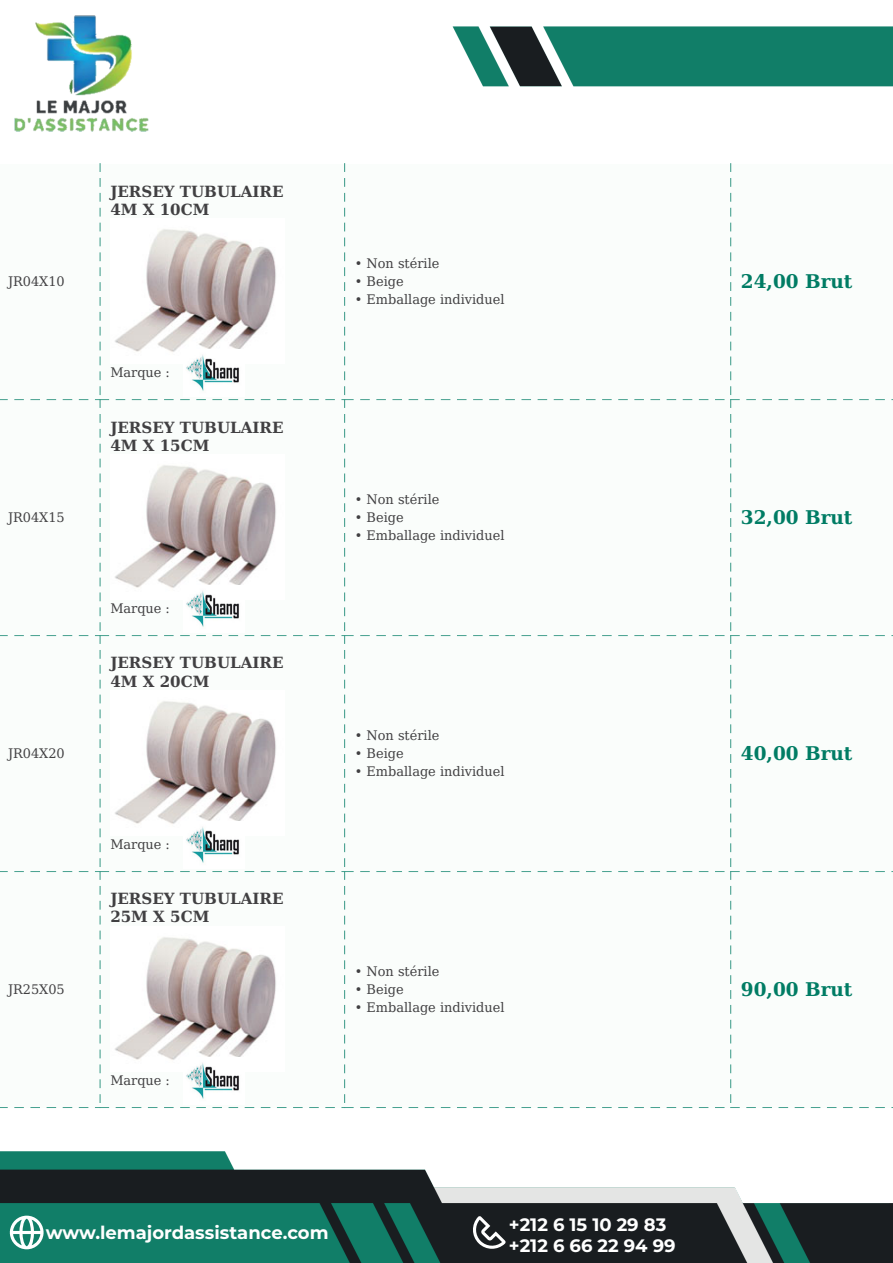
<style>
.page{position:relative;width:893px;height:1263px;background:#fff}
.page>*{position:absolute;margin:0;border:0;box-sizing:border-box;transform-origin:0 0}
.t1{font:700 18.9px "DejaVu Serif Condensed";color:#007c64;scale:1.08 1}
.t2{font:700 18px/21.6px "Montserrat";color:#fff}
.t3{font:700 15.45px/18px "DejaVu Serif Condensed";color:#414042;scale:1.08 1}
.t4{font:13.2px "DejaVu Serif Condensed";color:#414042;scale:1.08 1}
</style>
<div class="page">
<img style="left:0;top:15px;width:893px;height:1248px">
<svg style="left:10px;top:1215px;width:34px;height:34px"></svg>
<svg style="left:471px;top:1216px;width:35px;height:33px"></svg>
<p class="t4" style="left:8px;top:272px;width:54px">JR04X10</p>
<p class="t4" style="left:8px;top:507px;width:54px">JR04X15</p>
<p class="t4" style="left:8px;top:743px;width:54px">JR04X20</p>
<p class="t4" style="left:8px;top:979px;width:54px">JR25X05</p>
<p class="t3" style="left:110px;top:182px;width:162px">JERSEY TUBULAIRE<br>4M X 10CM</p>
<p class="t4" style="left:110px;top:362px;width:57px">Marque :</p>
<p class="t3" style="left:110px;top:418px;width:162px">JERSEY TUBULAIRE<br>4M X 15CM</p>
<p class="t4" style="left:110px;top:598px;width:57px">Marque :</p>
<p class="t3" style="left:110px;top:654px;width:162px">JERSEY TUBULAIRE<br>4M X 20CM</p>
<p class="t4" style="left:110px;top:834px;width:57px">Marque :</p>
<p class="t3" style="left:110px;top:890px;width:162px">JERSEY TUBULAIRE<br>25M X 5CM</p>
<p class="t4" style="left:110px;top:1070px;width:57px">Marque :</p>
<p class="t4" style="left:355px;top:254px;width:80px">• Non stérile</p>
<p class="t4" style="left:355px;top:272px;width:47px">• Beige</p>
<p class="t4" style="left:355px;top:290px;width:140px">• Emballage individuel</p>
<p class="t4" style="left:355px;top:489px;width:80px">• Non stérile</p>
<p class="t4" style="left:355px;top:507px;width:47px">• Beige</p>
<p class="t4" style="left:355px;top:525px;width:140px">• Emballage individuel</p>
<p class="t4" style="left:355px;top:725px;width:80px">• Non stérile</p>
<p class="t4" style="left:355px;top:743px;width:47px">• Beige</p>
<p class="t4" style="left:355px;top:761px;width:140px">• Emballage individuel</p>
<p class="t4" style="left:355px;top:961px;width:80px">• Non stérile</p>
<p class="t4" style="left:355px;top:979px;width:47px">• Beige</p>
<p class="t4" style="left:355px;top:997px;width:140px">• Emballage individuel</p>
<h2 class="t2" style="left:46px;top:1221px;width:284px">www.lemajordassistance.com</h2>
<h2 class="t2" style="left:509px;top:1212px;width:168px">+212 6 15 10 29 83 +212 6 66 22 94 99</h2>
<h1 class="t1" style="left:741px;top:267px;width:105px">24,00 Brut</h1>
<h1 class="t1" style="left:741px;top:503px;width:105px">32,00 Brut</h1>
<h1 class="t1" style="left:741px;top:738px;width:105px">40,00 Brut</h1>
<h1 class="t1" style="left:741px;top:974px;width:105px">90,00 Brut</h1>
</div>
